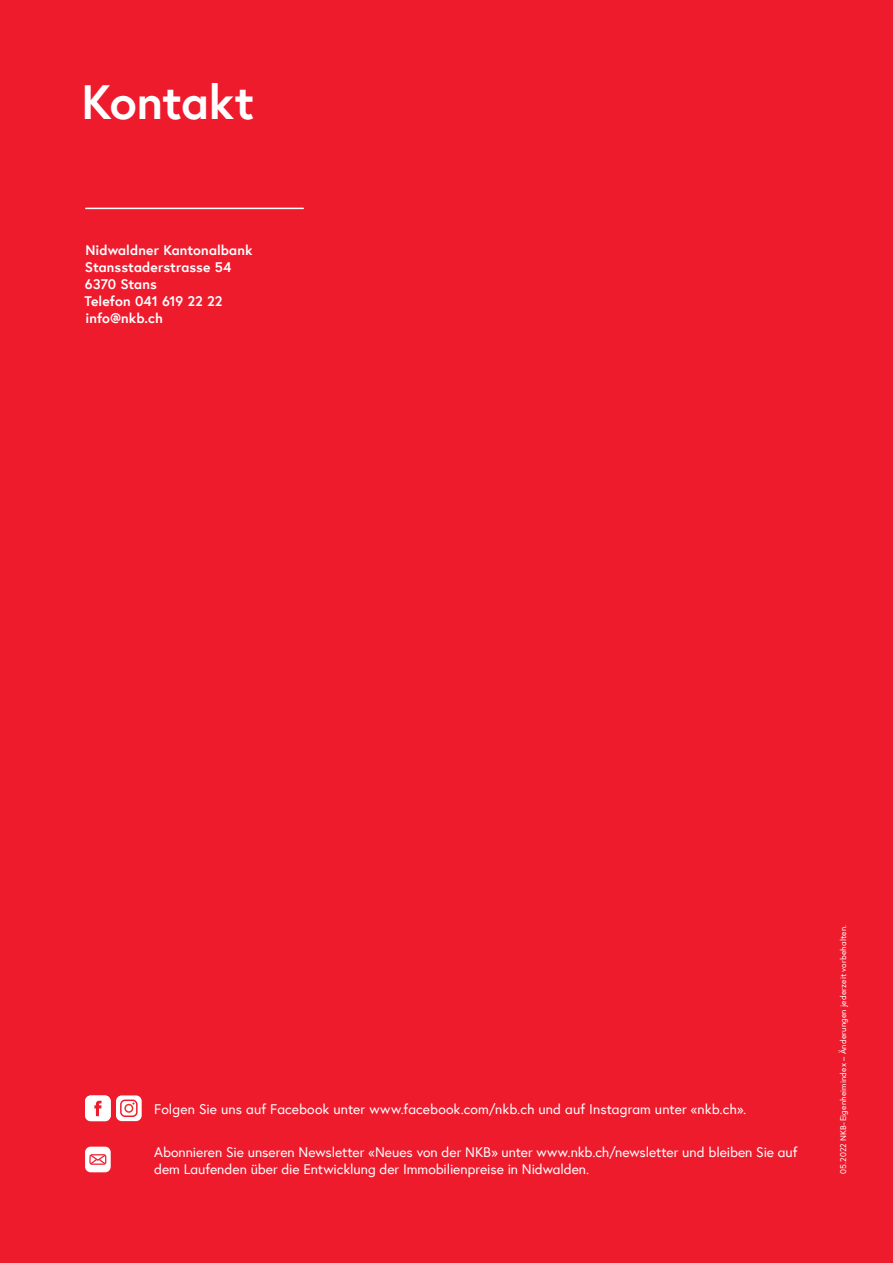
<style>
.page{position:relative;width:893px;height:1263px;background:#ee1b2d}
.page>*{position:absolute;margin:0;border:0;box-sizing:border-box;transform-origin:0 0}
.t1{font:48px "Europa Bold Alt";letter-spacing:-.015em;color:#fff}
.t2{font:13.8px/17px "Europa Regular Alt";color:#fff}
.t3{font:13.8px/17px "Europa Bold Alt";letter-spacing:.005em;color:#fff}
.t4{font:8.25px "Europa Regular Alt";letter-spacing:.02em;color:#fff}
</style>
<div class="page">
<hr style="left:86px;top:208px;width:217px;height:1px;background:#fff">
<div style="left:116px;top:1095px;width:26px;height:26px;background:#fff;border-radius:6px"></div>
<svg style="left:120px;top:1099px;width:18px;height:18px"></svg>
<div style="left:85px;top:1095px;width:26px;height:26px;background:#fff;border-radius:6px"></div>
<svg style="left:94px;top:1101px;width:8px;height:15px"></svg>
<div style="left:85px;top:1147px;width:26px;height:25px;background:#fff;border-radius:6px"></div>
<svg style="left:89px;top:1154px;width:18px;height:11px"></svg>
<h1 class="t1" style="left:82px;top:69px;width:174px">Kontakt</h1>
<p class="t3" style="left:84px;top:241px;width:170px">Nidwaldner Kantonalbank<br>Stansstaderstrasse 54<br>6370 Stans<br>Telefon 041 619 22 22 info@nkb.ch</p>
<p class="t2" style="left:154px;top:1101px;width:594px">Folgen Sie uns auf Facebook unter www.facebook.com/nkb.ch und auf Instagram unter «nkb.ch».</p>
<p class="t2" style="left:154px;top:1143px;width:645px">Abonnieren Sie unseren Newsletter «Neues von der NKB» unter www.nkb.ch/newsletter und bleiben Sie auf dem Laufenden über die Entwicklung der Immobilienpreise in Nidwalden.</p>
<p class="t4" style="left:838px;top:1174px;width:250px;rotate:-90deg">05.2022 NKB-Eigenheimindex – Änderungen jederzeit vorbehalten.</p>
</div>
